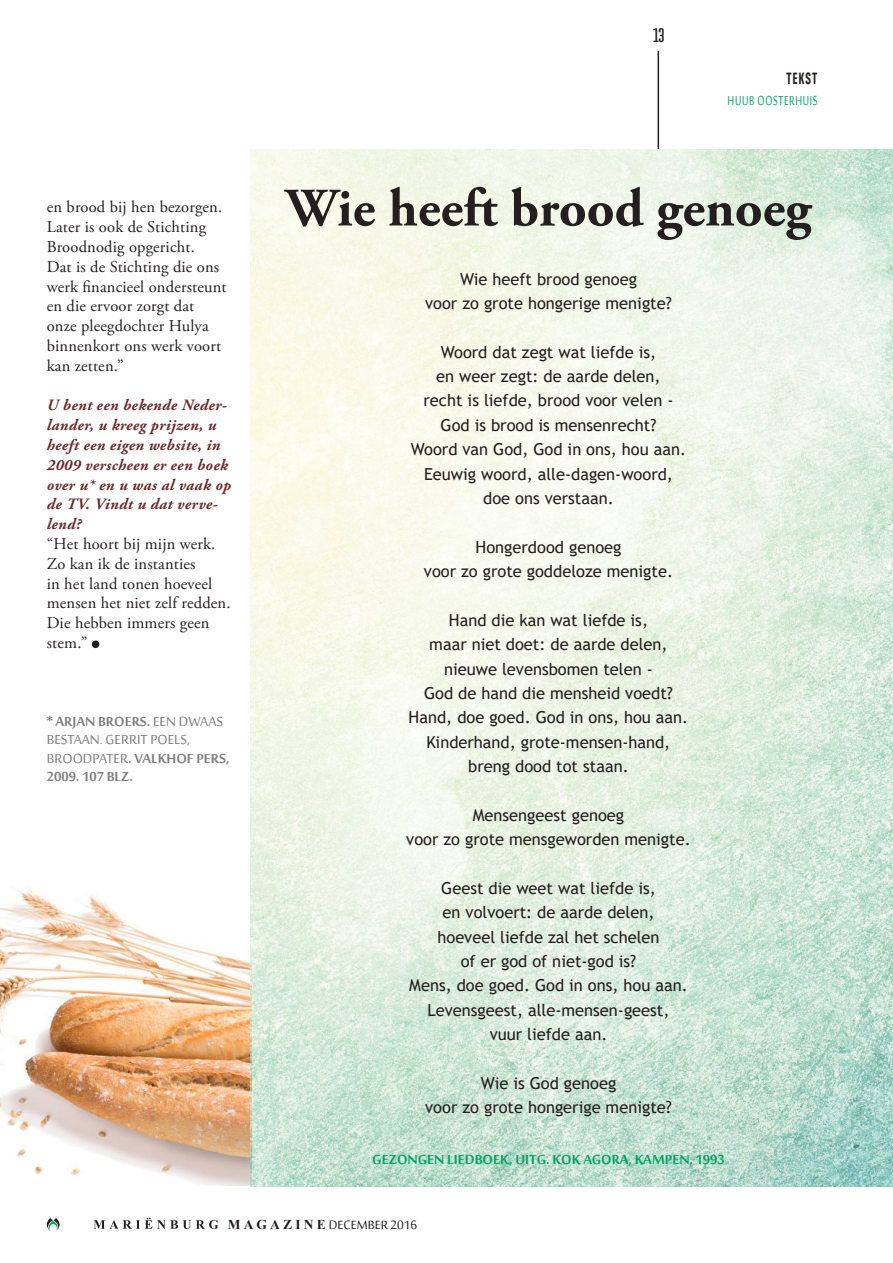
<style>
.page{position:relative;width:893px;height:1263px;background:#fff}
.page>*{position:absolute;margin:0;border:0;box-sizing:border-box;transform-origin:0 0}
.t1{font:700 54px "Adobe Garamond Pro";color:#241f1f}
.t2{font:21px "Medula One";color:#241f1f}
.t3{font:700 18px/18.5px "Sakkal Majalla";color:#7d7c7e}
.t4{font:700 18px "Sakkal Majalla";color:#00a364}
.t5{font:18px "Sakkal Majalla";letter-spacing:.05em;color:#00a364;scale:.7 1}
.t6{font:16.5px/24.3px "Trebuchet MS";color:#241f1f;text-align:center}
.t7{font:16.5px/19.8px "Adobe Garamond Pro";letter-spacing:.01em;color:#241f1f}
.t8{font:16.5px "Sakkal Majalla";color:#241f1f}
.t9{font:700 16.5px "Univers Condensed";letter-spacing:.05em;color:#241f1f;scale:.7 1}
.t10{font:italic 700 15.75px/19.8px "Adobe Garamond Pro";letter-spacing:.025em;color:#6d2b2d}
.s1{font-weight:400}
.s2{font-family:"Times New Roman";font-weight:700;font-size:13.5px}
</style>
<div class="page">
<hr style="left:658px;top:51px;width:1px;height:98px;background:#241f1f">
<svg style="left:46px;top:1218px;width:14px;height:13px"></svg>
<svg style="left:94px;top:1218px;width:124px;height:11px"></svg>
<img style="left:0;top:885px;width:251px;height:300px">
<img style="left:251px;top:149px;width:642px;height:1037px">
<div style="left:92px;top:640px;width:7px;height:8px;background:#241f1f;border-radius:50%"></div>
<p class="t7" style="left:47px;top:198px;width:181px">en brood bij hen bezorgen.<br>Later is ook de Stichting<br>Broodnodig opgericht.<br>Dat is de Stichting die ons werk financieel ondersteunt en die ervoor zorgt dat onze pleegdochter Hulya binnenkort ons werk voort kan zetten.”</p>
<p class="t10" style="left:47px;top:396px;width:186px">U bent een bekende Neder&shy;lander, u kreeg prijzen, u heeft een eigen website, in<br>2009 verscheen er een boek over u* en u was al vaak op de TV. Vindt u dat verve&shy;lend?</p>
<p class="t7" style="left:47px;top:534px;width:185px">“Het hoort bij mijn werk.<br>Zo kan ik de instanties<br>in het land tonen hoeveel mensen het niet zelf redden.<br>Die hebben immers geen stem.”</p>
<p class="t3" style="left:47px;top:713px;width:184px">* ARJAN BROERS. <span class="s1">EEN DWAAS<br>BESTAAN. GERRIT POELS,<br>BROODPATER</span>. VALKHOF PERS,<br>2009. 107 BLZ.</p>
<p class="t2" style="left:653px;top:24px;width:13px">13</p>
<p class="t9" style="left:786px;top:68px;width:46px">TEKST</p>
<p class="t5" style="left:728px;top:90px;width:130px">HUUB OOSTERHUIS</p>
<h1 class="t1" style="left:286px;top:177px;width:527px">Wie heeft brood genoeg</h1>
<p class="t6" style="left:425px;top:266px;width:248px">Wie heeft brood genoeg<br>voor zo grote hongerige menigte?</p>
<p class="t6" style="left:411px;top:340px;width:277px">Woord dat zegt wat liefde is,<br>en weer zegt: de aarde delen,<br>recht is liefde, brood voor velen -<br>God is brood is mensenrecht?<br>Woord van God, God in ons, hou aan.<br>Eeuwig woord, alle-dagen-woord, doe ons verstaan.</p>
<p class="t6" style="left:424px;top:535px;width:251px">Hongerdood genoeg<br>voor zo grote goddeloze menigte.</p>
<p class="t6" style="left:409px;top:608px;width:281px">Hand die kan wat liefde is,<br>maar niet doet: de aarde delen, nieuwe levensbomen telen -<br>God de hand die mensheid voedt?<br>Hand, doe goed. God in ons, hou aan.<br>Kinderhand, grote-mensen-hand, breng dood tot staan.</p>
<p class="t6" style="left:406px;top:803px;width:286px">Mensengeest genoeg<br>voor zo grote mensgeworden menigte.</p>
<p class="t6" style="left:409px;top:876px;width:280px">Geest die weet wat liefde is,<br>en volvoert: de aarde delen,<br>hoeveel liefde zal het schelen<br>of er god of niet-god is?<br>Mens, doe goed. God in ons, hou aan.<br>Levensgeest, alle-mensen-geest, vuur liefde aan.</p>
<p class="t6" style="left:425px;top:1071px;width:248px">Wie is God genoeg<br>voor zo grote hongerige menigte?</p>
<p class="t4" style="left:372px;top:1150px;width:354px">GEZONGEN LIEDBOEK, UITG. KOK AGORA, KAMPEN, 1993</p>
<p class="t8" style="left:228px;top:1216px;width:191px"><span class="s2">M A G A Z I N E</span> DECEMBER 2016</p>
</div>
